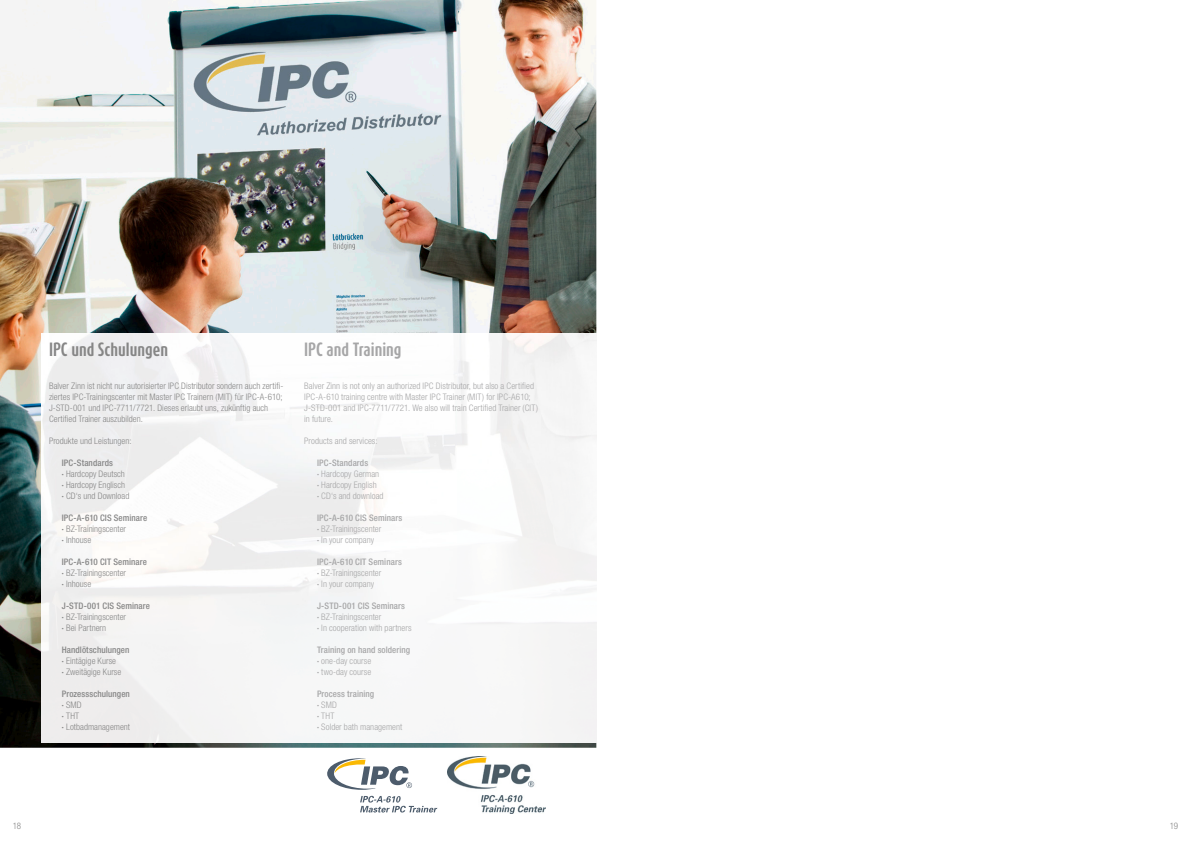
<style>
.page{position:relative;width:1191px;height:842px;background:#fff}
.page>*{position:absolute;margin:0;border:0;box-sizing:border-box;transform-origin:0 0}
.t1{font:700 16px "Dax Compact";color:#868686}
.t2{font:700 16px "Dax Compact";color:#a6a6a7}
.t3{font:300 condensed 9px/11px "Helvetica Neue";letter-spacing:.005em;color:#868686}
.t4{font:300 condensed 9px/11px "Helvetica Neue";letter-spacing:.005em;color:#a6a6a7}
.t5{font:500 condensed 9px "Helvetica Neue";letter-spacing:.01em;color:#a6a6a7}
.t6{font:500 condensed 9px "Helvetica Neue";letter-spacing:.01em;color:#868686}
</style>
<div class="page">
<img style="left:0;top:0;width:596px;height:748px">
<img style="left:41px;top:333px;width:555px;height:409px">
<img style="left:447px;top:757px;width:98px;height:57px">
<svg style="left:360px;top:796px;width:77px;height:16px"></svg>
<svg style="left:327px;top:758px;width:85px;height:32px"></svg>
<h1 class="t1" style="left:49px;top:339px;width:120px">IPC und Schulungen</h1>
<p class="t3" style="left:49px;top:381px;width:236px">Balver Zinn ist nicht nur autorisierter IPC Distributor sondern auch zertifi&shy;ziertes IPC-Trainingscenter mit Master IPC Trainern (MIT) für IPC-A-610; J-STD-001 und IPC-7711/7721. Dieses erlaubt uns, zukünftig auch Certified Trainer auszubilden.</p>
<p class="t3" style="left:49px;top:436px;width:84px">Produkte und Leistungen:</p>
<p class="t6" style="left:62px;top:458px;width:53px">IPC-Standards</p>
<p class="t3" style="left:62px;top:469px;width:65px"><sup>•</sup> Hardcopy Deutsch</p>
<p class="t3" style="left:62px;top:480px;width:65px"><sup>•</sup> Hardcopy Englisch</p>
<p class="t3" style="left:62px;top:491px;width:69px"><sup>•</sup> CD‘s und Download</p>
<p class="t6" style="left:62px;top:513px;width:87px">IPC-A-610 CIS Seminare</p>
<p class="t3" style="left:62px;top:524px;width:66px"><sup>•</sup> BZ-Trainingscenter</p>
<p class="t3" style="left:62px;top:535px;width:31px"><sup>•</sup> Inhouse</p>
<p class="t6" style="left:62px;top:557px;width:87px">IPC-A-610 CIT Seminare</p>
<p class="t3" style="left:62px;top:568px;width:66px"><sup>•</sup> BZ-Trainingscenter</p>
<p class="t3" style="left:62px;top:579px;width:31px"><sup>•</sup> Inhouse</p>
<p class="t6" style="left:62px;top:601px;width:90px">J-STD-001 CIS Seminare</p>
<p class="t3" style="left:62px;top:612px;width:66px"><sup>•</sup> BZ-Trainingscenter</p>
<p class="t3" style="left:62px;top:623px;width:46px"><sup>•</sup> Bei Partnern</p>
<p class="t6" style="left:62px;top:645px;width:69px">Handlötschulungen</p>
<p class="t3" style="left:62px;top:656px;width:56px"><sup>•</sup> Eintägige Kurse</p>
<p class="t3" style="left:62px;top:667px;width:61px"><sup>•</sup> Zweitägige Kurse</p>
<p class="t6" style="left:62px;top:689px;width:70px">Prozessschulungen</p>
<p class="t3" style="left:62px;top:700px;width:21px"><sup>•</sup> SMD</p>
<p class="t3" style="left:62px;top:711px;width:19px"><sup>•</sup> THT</p>
<p class="t3" style="left:62px;top:722px;width:70px"><sup>•</sup> Lotbadmanagement</p>
<h1 class="t2" style="left:304px;top:339px;width:99px">IPC and Training</h1>
<p class="t4" style="left:304px;top:381px;width:235px">Balver Zinn is not only an authorized IPC Distributor, but also a Certified IPC-A-610 training centre with Master IPC Trainer (MIT) for IPC-A610; J-STD-001 and IPC-7711/7721. We also will train Certified Trainer (CIT) in future.</p>
<p class="t4" style="left:304px;top:436px;width:75px">Products and services:</p>
<p class="t5" style="left:317px;top:458px;width:53px">IPC-Standards</p>
<p class="t4" style="left:317px;top:469px;width:64px"><sup>•</sup> Hardcopy German</p>
<p class="t4" style="left:317px;top:480px;width:61px"><sup>•</sup> Hardcopy English</p>
<p class="t4" style="left:317px;top:491px;width:68px"><sup>•</sup> CD‘s and download</p>
<p class="t5" style="left:317px;top:513px;width:87px">IPC-A-610 CIS Seminars</p>
<p class="t4" style="left:317px;top:524px;width:66px"><sup>•</sup> BZ-Trainingscenter</p>
<p class="t4" style="left:317px;top:535px;width:59px"><sup>•</sup> In your company</p>
<p class="t5" style="left:317px;top:557px;width:86px">IPC-A-610 CIT Seminars</p>
<p class="t4" style="left:317px;top:568px;width:66px"><sup>•</sup> BZ-Trainingscenter</p>
<p class="t4" style="left:317px;top:579px;width:59px"><sup>•</sup> In your company</p>
<p class="t5" style="left:317px;top:601px;width:89px">J-STD-001 CIS Seminars</p>
<p class="t4" style="left:317px;top:612px;width:66px"><sup>•</sup> BZ-Trainingscenter</p>
<p class="t4" style="left:317px;top:623px;width:96px"><sup>•</sup> In cooperation with partners</p>
<p class="t5" style="left:317px;top:645px;width:95px">Training on hand soldering</p>
<p class="t4" style="left:317px;top:656px;width:56px"><sup>•</sup> one-day course</p>
<p class="t4" style="left:317px;top:667px;width:56px"><sup>•</sup> two-day course</p>
<p class="t5" style="left:317px;top:689px;width:59px">Process training</p>
<p class="t4" style="left:317px;top:700px;width:21px"><sup>•</sup> SMD</p>
<p class="t4" style="left:317px;top:711px;width:19px"><sup>•</sup> THT</p>
<p class="t4" style="left:317px;top:722px;width:87px"><sup>•</sup> Solder bath management</p>
<p class="t3" style="left:13px;top:820px;width:10px">18</p>
<p class="t3" style="left:1169px;top:820px;width:10px">19</p>
</div>
